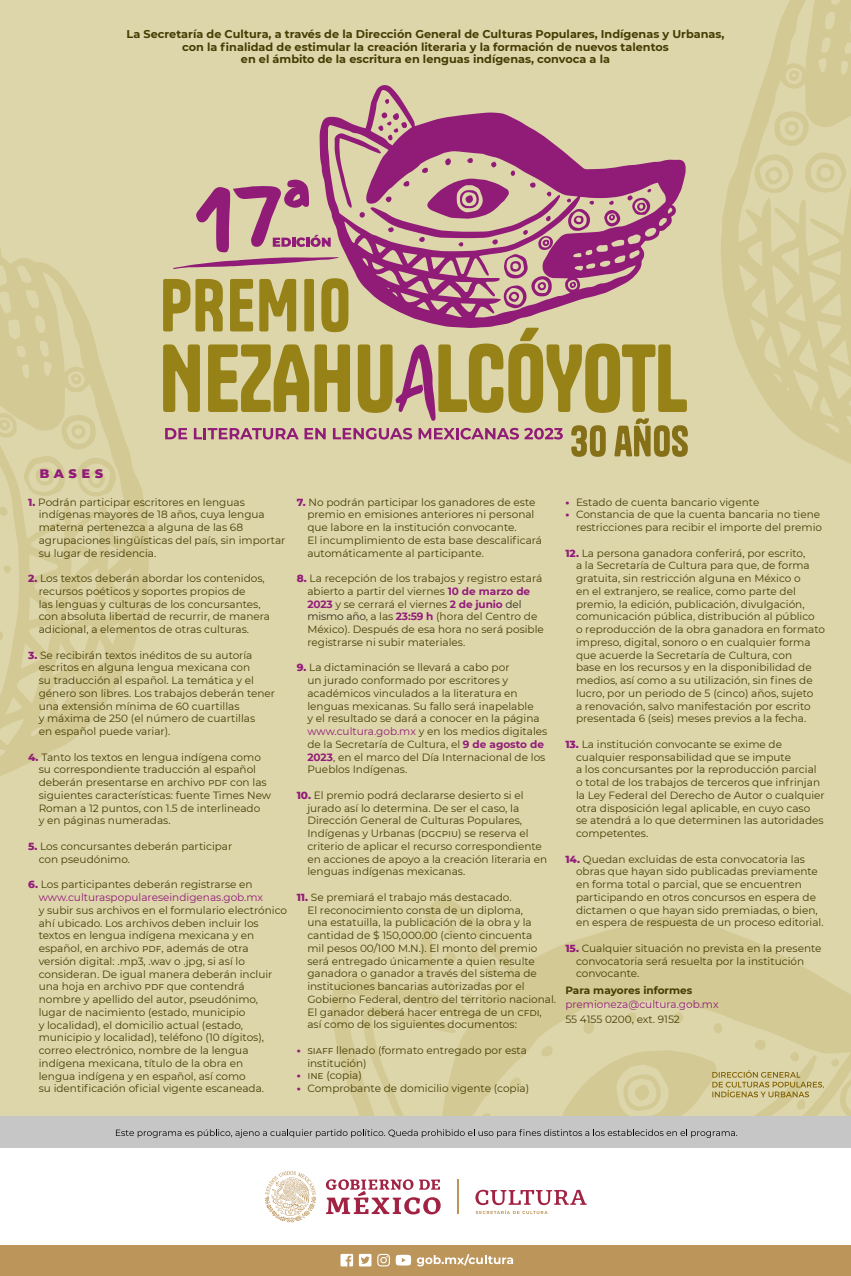
<style>
.page{position:relative;width:851px;height:1276px;background:#fff}
.page>*{position:absolute;margin:0;border:0;box-sizing:border-box;transform-origin:0 0}
.t1{font:800 15px "Montserrat";letter-spacing:.3em;color:#911c78}
.t2{font:700 11.25px/12.8px "Montserrat";color:#453d03;text-align:center}
.t3{font:10.5px/12.8px "Montserrat";color:#453d03}
.t4{font:10.5px/12.8px "Montserrat";color:#911c78}
.t5{font:700 10.5px "Montserrat";color:#453d03}
.s1{font-weight:800;color:#911c78}
.s2{font-weight:800}
.s3{color:#453d03}
.s4{font-weight:700;color:#911c78}
.s5{color:#2b291c}
.s6{color:#911c78}
</style>
<div class="page">
<div style="left:0;top:0;width:850px;height:1182px;background:#ded6ab"></div>
<svg style="left:331px;top:899px;width:519px;height:217px"></svg>
<div style="left:0;top:1244px;width:850px;height:32px;background:#bc955b"></div>
<div style="left:0;top:1148px;width:850px;height:96px;background:#fff"></div>
<svg style="left:340px;top:1253px;width:13px;height:13px"></svg>
<svg style="left:359px;top:1253px;width:12px;height:13px"></svg>
<svg style="left:377px;top:1253px;width:34px;height:13px"></svg>
<svg style="left:417px;top:1254px;width:96px;height:12px"></svg>
<svg style="left:475px;top:1189px;width:111px;height:25px"></svg>
<svg style="left:265px;top:1171px;width:51px;height:51px"></svg>
<svg style="left:326px;top:1179px;width:114px;height:35px"></svg>
<hr style="left:457px;top:1179px;width:1px;height:35px;background:#bc955b">
<div style="left:0;top:1116px;width:850px;height:32px;background:#c6c6c6"></div>
<svg style="left:116px;top:1129px;width:621px;height:8px"></svg>
<svg style="left:721px;top:0;width:129px;height:463px"></svg>
<svg style="left:0;top:248px;width:149px;height:528px"></svg>
<svg style="left:712px;top:1070px;width:111px;height:27px"></svg>
<svg style="left:319px;top:85px;width:367px;height:193px"></svg>
<svg style="left:163px;top:278px;width:524px;height:179px"></svg>
<svg style="left:173px;top:180px;width:165px;height:89px"></svg>
<p class="t2" style="left:127px;top:27px;width:599px">La Secretaría de Cultura, a través de la Dirección General de Culturas Populares, Indígenas y Urbanas, con la finalidad de estimular la creación literaria y la formación de nuevos talentos<br>en el ámbito de la escritura en lenguas indígenas, convoca a la</p>
<h1 class="t1" style="left:39px;top:462px;width:65px">BASES</h1>
<p class="t3" style="left:39px;top:495px;width:248px;text-indent:-11px"><span class="s1">1.</span> Podrán participar escritores en lenguas indígenas mayores de 18 años, cuya lengua materna pertenezca a alguna de las 68 agrupaciones lingüísticas del país, sin importar su lugar de residencia.</p>
<p class="t3" style="left:39px;top:572px;width:233px;text-indent:-11px"><span class="s1">2.</span> Los textos deberán abordar los contenidos, recursos poéticos y soportes propios de<br>las lenguas y culturas de los concursantes, con absoluta libertad de recurrir, de manera adicional, a elementos de otras culturas.</p>
<p class="t3" style="left:39px;top:648px;width:238px;text-indent:-11px"><span class="s1">3.</span> Se recibirán textos inéditos de su autoría escritos en alguna lengua mexicana con<br>su traducción al español. La temática y el género son libres. Los trabajos deberán tener una extensión mínima de 60 cuartillas<br>y máxima de 250 (el número de cuartillas<br>en español puede variar).</p>
<p class="t3" style="left:39px;top:750px;width:234px;text-indent:-11px"><span class="s1">4.</span> Tanto los textos en lengua indígena como su correspondiente traducción al español deberán presentarse en archivo pdf con las siguientes características: fuente Times New Roman a 12 puntos, con 1.5 de interlineado<br>y en páginas numeradas.</p>
<p class="t3" style="left:39px;top:839px;width:195px;text-indent:-11px"><span class="s1">5.</span> Los concursantes deberán participar con pseudónimo.</p>
<p class="t4" style="left:39px;top:878px;width:226px;text-indent:-11px"><span class="s2">6.</span> <span class="s3">Los participantes deberán registrarse en </span>www.culturaspopulareseindigenas.gob.mx</p>
<p class="t3" style="left:39px;top:903px;width:250px">y subir sus archivos en el formulario electrónico ahí ubicado. Los archivos deben incluir los textos en lengua indígena mexicana y en español, en archivo pdf, además de otra versión digital: .mp3, .wav o .jpg, si así lo consideran. De igual manera deberán incluir una hoja en archivo pdf que contendrá nombre y apellido del autor, pseudónimo, lugar de nacimiento (estado, municipio<br>y localidad), el domicilio actual (estado, municipio y localidad), teléfono (10 dígitos), correo electrónico, nombre de la lengua indígena mexicana, título de la obra en<br>lengua indígena y en español, así como<br>su identificación oficial vigente escaneada.</p>
<p class="t3" style="left:307px;top:495px;width:236px;text-indent:-11px"><span class="s1">7.</span> No podrán participar los ganadores de este premio en emisiones anteriores ni personal que labore en la institución convocante.<br>El incumplimiento de esta base descalificará automáticamente al participante.</p>
<p class="t3" style="left:307px;top:571px;width:238px;text-indent:-11px"><span class="s1">8.</span> La recepción de los trabajos y registro estará abierto a partir del viernes <span class="s4">10 de marzo de 2023</span> y se cerrará el viernes <span class="s4">2 de junio</span> <span class="s5">del mismo año</span>, a las <span class="s4">23:59 h</span> (hora del Centro de México). Después de esa hora no será posible registrarse ni subir materiales.</p>
<p class="t3" style="left:307px;top:661px;width:241px;text-indent:-11px"><span class="s1">9.</span> La dictaminación se llevará a cabo por<br>un jurado conformado por escritores y académicos vinculados a la literatura en lenguas mexicanas. Su fallo será inapelable<br>y el resultado se dará a conocer en la página <span class="s6">www.cultura.gob.mx</span> y en los medios digitales de la Secretaría de Cultura, el <span class="s4">9 de agosto de 2023</span>, en el marco del Día Internacional de los Pueblos Indígenas.</p>
<p class="t3" style="left:307px;top:788px;width:241px;text-indent:-11px"><span class="s1">10.</span> El premio podrá declararse desierto si el jurado así lo determina. De ser el caso, la Dirección General de Culturas Populares, Indígenas y Urbanas (dgcpiu) se reserva el criterio de aplicar el recurso correspondiente en acciones de apoyo a la creación literaria en lenguas indígenas mexicanas.</p>
<p class="t3" style="left:307px;top:890px;width:250px;text-indent:-11px"><span class="s1">11.</span> Se premiará el trabajo más destacado.<br>El reconocimiento consta de un diploma,<br>una estatuilla, la publicación de la obra y la cantidad de $ 150,000.00 (ciento cincuenta<br>mil pesos 00/100 M.N.). El monto del premio será entregado únicamente a quien resulte ganadora o ganador a través del sistema de instituciones bancarias autorizadas por el Gobierno Federal, dentro del territorio nacional.<br>El ganador deberá hacer entrega de un cfdi, así como de los siguientes documentos:</p>
<p class="t3" style="left:307px;top:1043px;width:221px;text-indent:-11px"><span class="s1">•</span> siaff llenado (formato entregado por esta institución)</p>
<p class="t3" style="left:297px;top:1069px;width:67px"><span class="s1">•</span> ine (copia)</p>
<p class="t3" style="left:297px;top:1081px;width:234px"><span class="s1">•</span> Comprobante de domicilio vigente (copia)</p>
<p class="t3" style="left:565px;top:495px;width:195px"><span class="s1">•</span> Estado de cuenta bancario vigente</p>
<p class="t3" style="left:565px;top:508px;width:258px;text-align:right"><span class="s1">•</span> Constancia de que la cuenta bancaria no tiene restricciones para recibir el importe del premio</p>
<p class="t3" style="left:576px;top:546px;width:250px;text-indent:-11px"><span class="s1">12.</span> La persona ganadora conferirá, por escrito,<br>a la Secretaría de Cultura para que, de forma gratuita, sin restricción alguna en México o<br>en el extranjero, se realice, como parte del premio, la edición, publicación, divulgación, comunicación pública, distribución al público<br>o reproducción de la obra ganadora en formato impreso, digital, sonoro o en cualquier forma que acuerde la Secretaría de Cultura, con<br>base en los recursos y en la disponibilidad de medios, así como a su utilización, sin fines de lucro, por un periodo de 5 (cinco) años, sujeto<br>a renovación, salvo manifestación por escrito presentada 6 (seis) meses previos a la fecha.</p>
<p class="t3" style="left:576px;top:737px;width:250px;text-indent:-11px"><span class="s1">13.</span> La institución convocante se exime de cualquier responsabilidad que se impute<br>a los concursantes por la reproducción parcial o total de los trabajos de terceros que infrinjan la Ley Federal del Derecho de Autor o cualquier otra disposición legal aplicable, en cuyo caso<br>se atendrá a lo que determinen las autoridades competentes.</p>
<p class="t3" style="left:576px;top:852px;width:249px;text-indent:-11px"><span class="s1">14.</span> Quedan excluidas de esta convocatoria las obras que hayan sido publicadas previamente en forma total o parcial, que se encuentren participando en otros concursos en espera de dictamen o que hayan sido premiadas, o bien, en espera de respuesta de un proceso editorial.</p>
<p class="t3" style="left:576px;top:941px;width:247px;text-indent:-11px"><span class="s1">15.</span> Cualquier situación no prevista en la presente convocatoria será resuelta por la institución convocante.</p>
<p class="t5" style="left:565px;top:982px;width:128px">Para mayores informes</p>
<p class="t4" style="left:565px;top:998px;width:155px">premioneza@cultura.gob.mx</p>
<p class="t3" style="left:565px;top:1012px;width:116px">55 4155 0200, ext. 9152</p>
</div>
